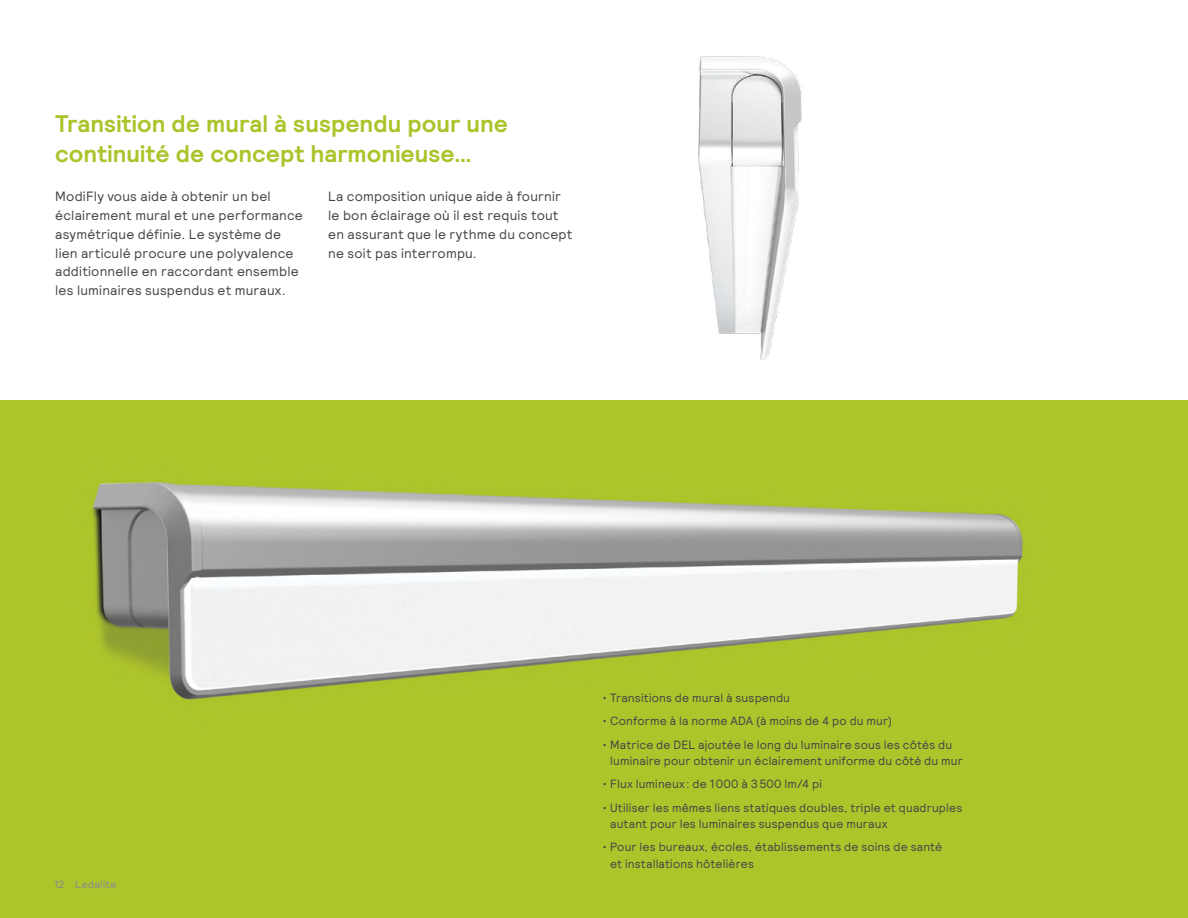
<style>
.page{position:relative;width:1188px;height:918px;background:#fff}
.page>*{position:absolute;margin:0;border:0;box-sizing:border-box;transform-origin:0 0}
.t1{font:700 24px/30px "Relative";color:#acc32b}
.t2{font:13.5px/18.8px "Relative";letter-spacing:.015em;color:#454547}
.t3{font:12px/16.5px "Relative";letter-spacing:.015em;color:#454547}
.t4{font:10.5px "Relative";letter-spacing:.025em;color:#898b8e}
</style>
<div class="page">
<img style="left:0;top:401px;width:1188px;height:517px">
<img style="left:698px;top:56px;width:104px;height:305px">
<h1 class="t1" style="left:55px;top:109px;width:454px">Transition de mural à suspendu pour une continuité de concept harmonieuse…</h1>
<p class="t2" style="left:55px;top:187px;width:249px">ModiFly vous aide à obtenir un bel éclairement mural et une performance asymétrique définie. Le système de lien articulé procure une polyvalence additionnelle en raccordant ensemble les luminaires suspendus et muraux.</p>
<p class="t2" style="left:328px;top:187px;width:246px">La composition unique aide à fournir le bon éclairage où il est requis tout en assurant que le rythme du concept ne soit pas interrompu.</p>
<p class="t4" style="left:54px;top:878px;width:64px">12 Ledalite</p>
<p class="t3" style="left:603px;top:689px;width:189px">• Transitions de mural à suspendu</p>
<p class="t3" style="left:603px;top:713px;width:291px">• Conforme à la norme ADA (à moins de 4 po du mur)</p>
<p class="t3" style="left:610px;top:736px;width:354px;text-indent:-8px">• Matrice de DEL ajoutée le long du luminaire sous les côtés du luminaire pour obtenir un éclairement uniforme du côté du mur</p>
<p class="t3" style="left:603px;top:776px;width:221px">• Flux lumineux: de 1000 à 3500 lm/4 pi</p>
<p class="t3" style="left:610px;top:799px;width:354px;text-indent:-8px">• Utiliser les mêmes liens statiques doubles, triple et quadruples autant pour les luminaires suspendus que muraux</p>
<p class="t3" style="left:610px;top:839px;width:334px;text-indent:-8px">• Pour les bureaux, écoles, établissements de soins de santé et installations hôtelières</p>
</div>
